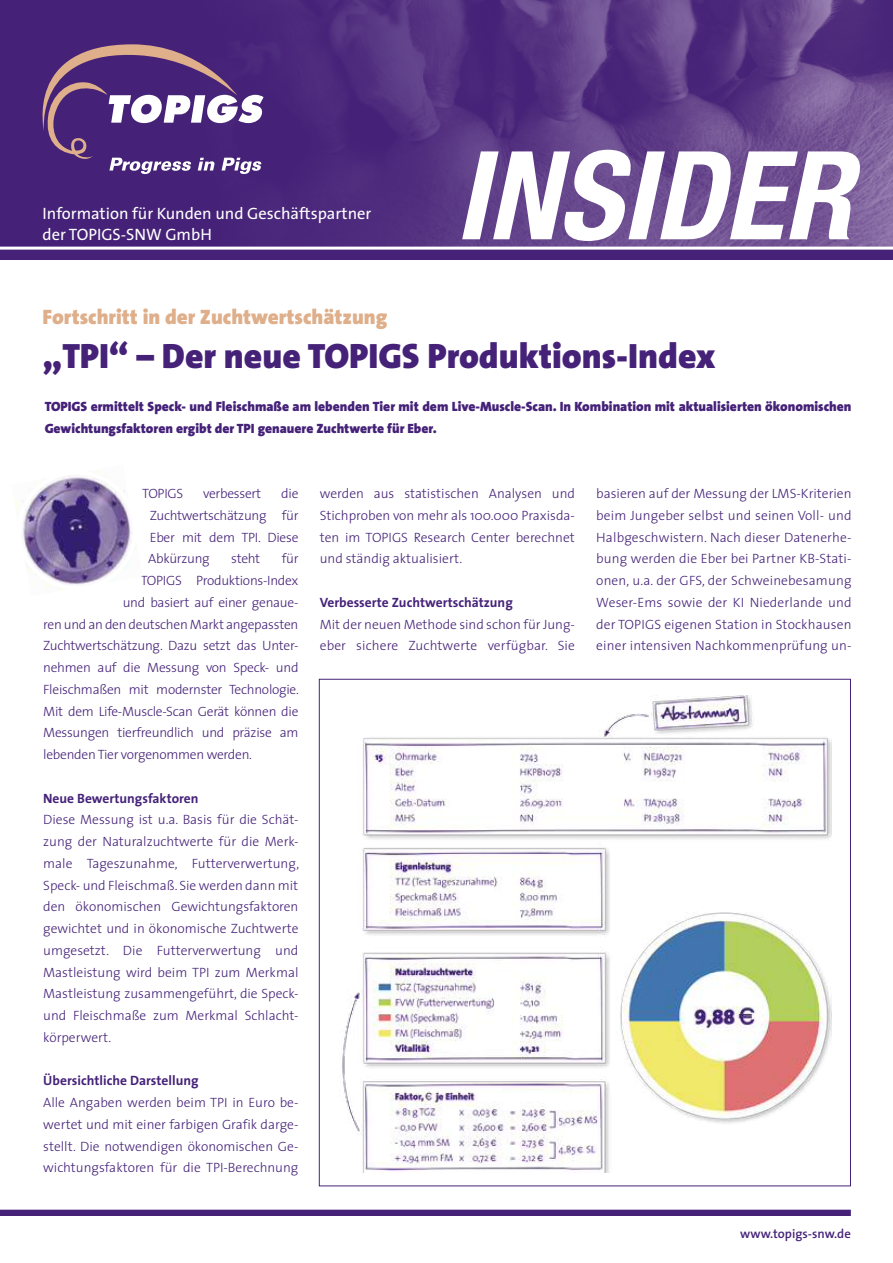
<style>
.page{position:relative;width:893px;height:1263px;background:#fff}
.page>*{position:absolute;margin:0;border:0;box-sizing:border-box;transform-origin:0 0}
.t1{font:italic 700 condensed 123px "Helvetica Neue";color:#fff}
.t2{font:900 35.4px "The Sans";color:#452278}
.t3{font:900 21px "The Sans";color:#deaf8a}
.t4{font:16.5px/21px "The Sans";color:#fff}
.t5{font:300 13.5px/21.8px "The Sans";letter-spacing:-.02em;color:#452278;text-align:justify}
.t6{font:900 13.5px/21.8px "The Sans";color:#452278}
.t7{font:700 13.5px "The Sans";color:#452278}
.t8{font:300 13.5px/21.8px "The Sans";color:#452278}
.t9{font:600 12.75px "The Sans";color:#452278}
</style>
<div class="page">
<div style="left:0;top:0;width:892px;height:259px;background:#452278"></div>
<img style="left:0;top:0;width:892px;height:247px">
<div style="left:0;top:1210px;width:850px;height:6px;background:#452278"></div>
<hr style="left:0;top:247px;width:892px;height:3px;background:#fff">
<svg style="left:24px;top:44px;width:239px;height:130px"></svg>
<img style="left:342px;top:696px;width:489px;height:476px">
<img style="left:14px;top:475px;width:121px;height:115px">
<p class="t4" style="left:43px;top:205px;width:330px">Information für Kunden und Geschäftspartner der TOPIGS-SNW GmbH</p>
<h3 class="t3" style="left:43px;top:309px;width:346px">Fortschritt in der Zuchtwertschätzung</h3>
<h1 class="t1" style="left:455px;top:151px;width:421px">INSIDER</h1>
<h2 class="t2" style="left:43px;top:342px;width:674px">„TPI“ – Der neue TOPIGS Produktions-Index</h2>
<p class="t6" style="left:45px;top:397px;width:808px">TOPIGS ermittelt Speck- und Fleischmaße am lebenden Tier mit dem Live-Muscle-Scan. In Kombination mit aktualisierten ökonomischen<br>Gewichtungsfaktoren ergibt der TPI genauere Zuchtwerte für Eber.</p>
<p class="t5" style="left:142px;top:484px;width:43px">TOPIGS</p>
<p class="t5" style="left:203px;top:484px;width:60px">verbessert</p>
<p class="t5" style="left:148px;top:484px;width:152px;text-indent:133px">die Zuchtwertschätzung für Eber mit dem TPI. Diese Abkürzung</p>
<p class="t5" style="left:231px;top:549px;width:31px">steht</p>
<p class="t5" style="left:282px;top:549px;width:18px">für</p>
<p class="t5" style="left:141px;top:571px;width:159px">TOPIGS Produktions-Index</p>
<p class="t5" style="left:123px;top:593px;width:177px">und basiert auf einer genaue-</p>
<p class="t5" style="left:43px;top:615px;width:257px">ren und an den deutschen Markt angepassten</p>
<p class="t5" style="left:43px;top:636px;width:257px">Zuchtwertschätzung. Dazu setzt das Unter-</p>
<p class="t5" style="left:43px;top:658px;width:257px">nehmen auf die Messung von Speck- und</p>
<p class="t5" style="left:43px;top:680px;width:257px">Fleischmaßen mit modernster Technologie.</p>
<p class="t5" style="left:43px;top:702px;width:257px">Mit dem Life-Muscle-Scan Gerät können die</p>
<p class="t5" style="left:43px;top:723px;width:257px">Messungen tierfreundlich und präzise am</p>
<p class="t5" style="left:43px;top:745px;width:210px">lebenden Tier vorgenommen werden.</p>
<p class="t7" style="left:43px;top:793px;width:157px">Neue Bewertungsfaktoren</p>
<p class="t5" style="left:43px;top:810px;width:257px">Diese Messung ist u.a. Basis für die Schät&shy;zung der Naturalzuchtwerte für die Merk&shy;male Tageszunahme, Futterverwertung, Speck- und Fleischmaß. Sie werden dann mit den ökonomischen Gewichtungsfaktoren gewichtet und in ökonomische Zuchtwerte umgesetzt. Die Futterverwertung und Mastleistung wird beim TPI zum Merkmal Mastleistung zusammengeführt, die Speck&shy;und Fleischmaße zum Merkmal Schlacht&shy;körperwert.</p>
<p class="t7" style="left:43px;top:1075px;width:157px">Übersichtliche Darstellung</p>
<p class="t5" style="left:43px;top:1093px;width:257px">Alle Angaben werden beim TPI in Euro be&shy;wertet und mit einer farbigen Grafik darge&shy;stellt. Die notwendigen ökonomischen Ge&shy;wichtungsfaktoren für die TPI-Berechnung</p>
<p class="t5" style="left:320px;top:484px;width:257px">werden aus statistischen Analysen und Stichproben von mehr als 100.000 Praxisda&shy;ten im TOPIGS Research Center berechnet und ständig aktualisiert.</p>
<p class="t7" style="left:320px;top:597px;width:194px">Verbesserte Zuchtwertschätzung</p>
<p class="t8" style="left:320px;top:614px;width:257px">Mit der neuen Methode sind schon für Jung&shy;eber sichere Zuchtwerte verfügbar. Sie</p>
<p class="t5" style="left:596px;top:484px;width:257px">basieren auf der Messung der LMS-Kriterien beim Jungeber selbst und seinen Voll- und Halbgeschwistern. Nach dieser Datenerhe&shy;bung werden die Eber bei Partner KB-Stati&shy;onen, u.a. der GFS, der Schweinebesamung Weser-Ems sowie der KI Niederlande und der TOPIGS eigenen Station in Stockhausen einer intensiven Nachkommenprüfung un-</p>
<p class="t9" style="left:740px;top:1229px;width:112px">www.topigs-snw.de</p>
</div>
